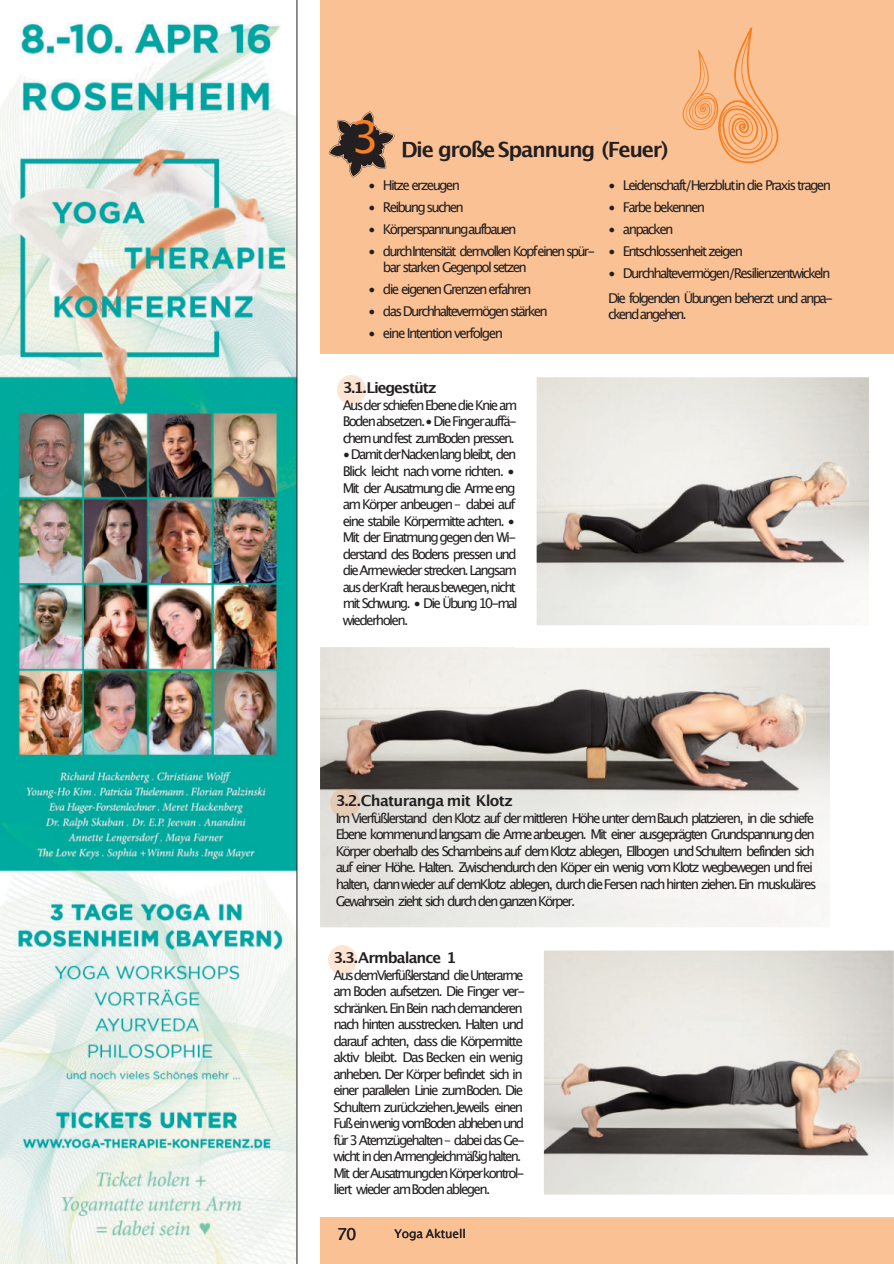
<style>
.page{position:relative;width:894px;height:1264px;background:#fff}
.page>*{position:absolute;margin:0;border:0;box-sizing:border-box;transform-origin:0 0}
.t1{font:700 21px "Lucida Grande";letter-spacing:-.065em;color:#231f20}
.t2{font:16.5px "Lucida Grande";color:#231f20}
.t3{font:700 15px "Lucida Grande";letter-spacing:-.065em;color:#231f20}
.t4{font:700 15px "Lucida Grande";letter-spacing:-.045em;color:#231f20}
.t5{font:13.5px/16.5px "Lucida Grande";letter-spacing:-.13em;color:#231f20}
.t6{font:12px "Lucida Grande";letter-spacing:-.015em;color:#231f20}
</style>
<div class="page">
<div style="left:320px;top:0;width:573px;height:1263px;background:#fac194"></div>
<div style="left:310px;top:354px;width:583px;height:862px;background:#fff"></div>
<svg style="left:543px;top:950px;width:350px;height:245px;background:#c8c4be"></svg>
<img style="left:320px;top:647px;width:509px;height:279px">
<img style="left:328px;top:945px;width:28px;height:29px">
<svg style="left:328px;top:111px;width:66px;height:66px;background:#94745d"></svg>
<svg style="left:682px;top:27px;width:96px;height:137px;background:#f9b783"></svg>
<img style="left:537px;top:377px;width:331px;height:247px">
<img style="left:337px;top:376px;width:29px;height:28px">
<img style="left:330px;top:788px;width:29px;height:28px">
<img style="left:0;top:22px;width:296px;height:1241px">
<hr style="left:296px;top:0;width:1px;height:1263px;background:#231f20">
<h1 class="t1" style="left:351px;top:140px;width:319px"><sup>3</sup> Die große Spannung (Feuer)</h1>
<p class="t5" style="left:368px;top:177px;width:93px">• Hitze erzeugen</p>
<p class="t5" style="left:368px;top:199px;width:97px">• Reibung suchen</p>
<p class="t5" style="left:368px;top:221px;width:150px">• Körperspannungaufbauen</p>
<p class="t5" style="left:383px;top:243px;width:214px;text-indent:-15px">• durchIntensität demvollen Kopfeinen spür&shy;bar starken Gegenpol setzen</p>
<p class="t5" style="left:368px;top:282px;width:165px">• die eigenen Grenzen erfahren</p>
<p class="t5" style="left:368px;top:304px;width:181px">• das Durchhaltevermögen stärken</p>
<p class="t5" style="left:368px;top:326px;width:136px">• eine Intention verfolgen</p>
<p class="t5" style="left:607px;top:177px;width:224px">• Leidenschaft/Herzblutin die Praxis tragen</p>
<p class="t5" style="left:607px;top:199px;width:99px">• Farbe bekennen</p>
<p class="t5" style="left:607px;top:221px;width:67px">• anpacken</p>
<p class="t5" style="left:607px;top:243px;width:136px">• Entschlossenheit zeigen</p>
<p class="t5" style="left:607px;top:261px;width:227px;line-height:24.9px">• Durchhaltevermögen/Resilienzentwickeln<br>Die folgenden Übungen beherzt und anpa-</p>
<p class="t5" style="left:607px;top:307px;width:80px">ckend angehen.</p>
<p class="t3" style="left:342px;top:381px;width:95px">3.1.Liegestütz</p>
<p class="t5" style="left:342px;top:397px;width:176px;text-align:justify">Ausder schiefen Ebene die Knie am Bodenabsetzen.• Die Fingerauffä&shy;chern und fest zumBoden pressen.</p>
<p class="t5" style="left:342px;top:447px;width:176px">• Damit derNackenlang bleibt, den<br>Blick leicht nach vorne richten. •<br>Mit der Ausatmung die Arme eng am Körper anbeugen – dabei auf eine stabile Körpermitte achten. •<br>Mit der Einatmung gegen den Wi&shy;derstand des Bodens pressen und die Armewieder strecken. Langsam aus derKraft herausbewegen, nicht mit Schwung. • Die Übung 10-mal wiederholen.</p>
<p class="t4" style="left:335px;top:794px;width:179px">3.2.Chaturanga mit Klotz</p>
<p class="t5" style="left:335px;top:810px;width:482px">Im Vierfüßlerstand den Klotz auf der mittleren Höhe unter demBauch platzieren, in die schiefe Ebene kommenund langsam die Arme anbeugen. Mit einer ausgeprägten Grundspannung den Körper oberhalb des Schambeins auf dem Klotz ablegen, Ellbogen und Schultern befinden sich auf einer Höhe. Halten. Zwischendurch den Köper ein wenig vom Klotz wegbewegen und frei halten, dann wieder auf demKlotz ablegen, durch die Fersen nach hinten ziehen. Ein muskuläres Gewahrsein zieht sich durch den ganzen Körper.</p>
<p class="t3" style="left:333px;top:951px;width:124px">3.3.Armbalance 1</p>
<p class="t5" style="left:333px;top:967px;width:193px">AusdemVierfüßlerstand die Unterarme am Boden aufsetzen. Die Finger ver&shy;schränken. Ein Bein nach demanderen nach hinten ausstrecken. Halten und darauf achten, dass die Körpermitte aktiv bleibt. Das Becken ein wenig anheben. Der Körper befindet sich in einer parallelen Linie zumBoden. Die Schultern zurückziehen.Jeweils einen Fuß ein wenig vomBoden abheben und für 3 Atemzügehalten – dabei das Ge&shy;wicht in den Armengleichmäßighalten.<br>Mit der Ausatmungden Körperkontrol&shy;liert wieder amBoden ablegen.</p>
<p class="t2" style="left:337px;top:1226px;width:21px">70</p>
<p class="t6" style="left:394px;top:1227px;width:73px">Yoga Aktuell</p>
</div>
